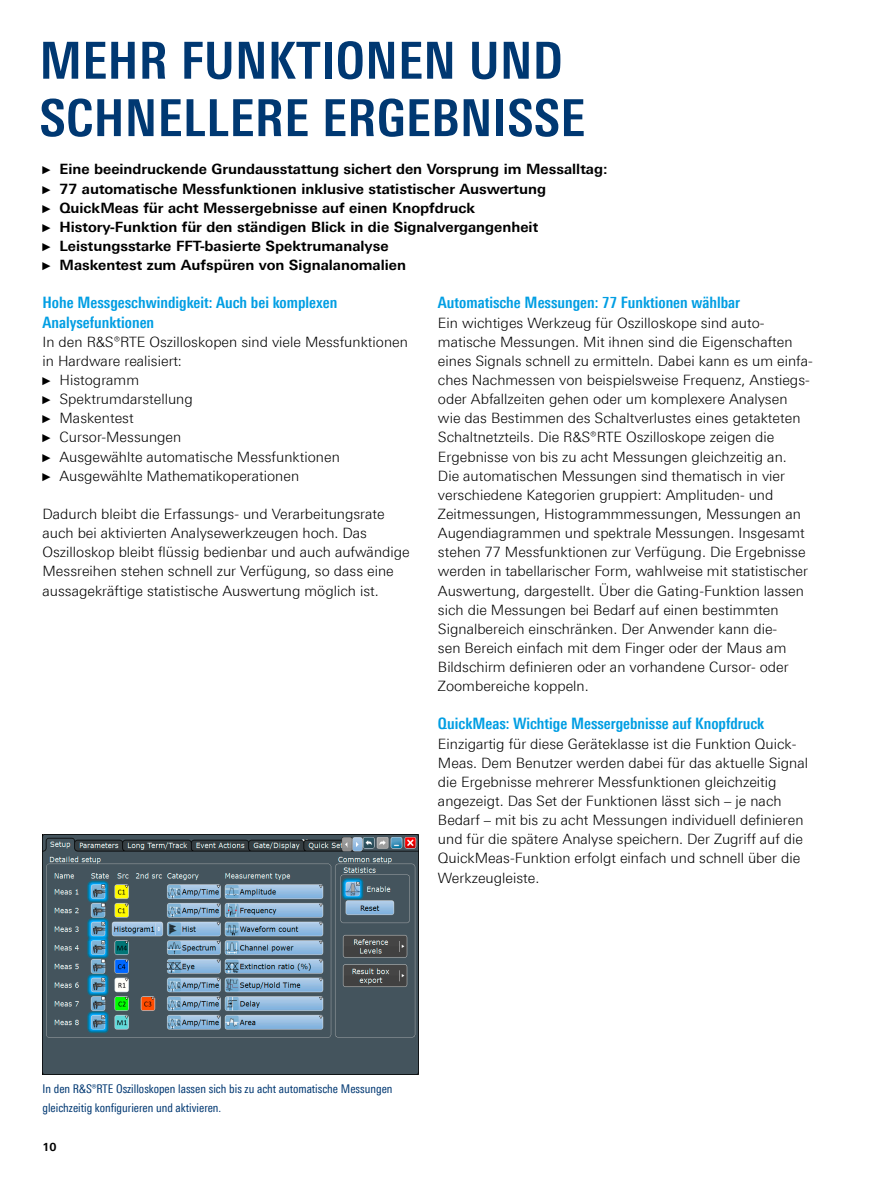
<style>
.page{position:relative;width:893px;height:1191px;background:#fff}
.page>*{position:absolute;margin:0;border:0;box-sizing:border-box;transform-origin:0 0}
.Seiten_Headline_34Pt{font:700 51px/57.4px "Linotype Univers 620 Cn";letter-spacing:.01em;color:#003872}
.Absatzfett_cyan{font:700 15.75px/19.2px "Linotype Univers 620 Cn";color:#009ee3}
.Haupttext_ohne_Absta{font:300 14.25px/19.2px "Linotype Univers 330";color:#000}
.t1{font:700 14.25px "Linotype Univers 630";color:#000}
.Haupttext{font:300 14.25px/19.2px "Linotype Univers 330";color:#000}
.Bildunterschrift{font:12px/19.2px "Linotype Univers 420 Cn";color:#003872}
.t2{font:700 11.25px "Linotype Univers 630";color:#000}
.s1{font-family:"Arial Narrow";font-weight:400;font-size:11.4px}
</style>
<div class="page">
<img style="left:43px;top:834px;width:376px;height:240px">
<p class="Seiten_Headline_34Pt" style="left:40px;top:31px;width:547px">MEHR FUNKTIONEN UND<br>SCHNELLERE ERGEBNISSE</p>
<p class="t1" style="left:43px;top:161px;width:566px"><span class="s1">►</span> Eine beeindruckende Grundausstattung sichert den Vorsprung im Messalltag:</p>
<p class="t1" style="left:43px;top:180px;width:505px"><span class="s1">►</span> 77 automatische Messfunktionen inklusive statistischer Auswertung</p>
<p class="t1" style="left:43px;top:199px;width:434px"><span class="s1">►</span> QuickMeas für acht Messergebnisse auf einen Knopfdruck</p>
<p class="t1" style="left:43px;top:218px;width:497px"><span class="s1">►</span> History-Funktion für den ständigen Blick in die Signalvergangenheit</p>
<p class="t1" style="left:43px;top:237px;width:348px"><span class="s1">►</span> Leistungsstarke FFT-basierte Spektrumanalyse</p>
<p class="t1" style="left:43px;top:256px;width:365px"><span class="s1">►</span> Maskentest zum Aufspüren von Signalanomalien</p>
<p class="Absatzfett_cyan" style="left:43px;top:293px;width:296px">Hohe Messgeschwindigkeit: Auch bei komplexen<br>Analysefunktionen</p>
<p class="Haupttext_ohne_Absta" style="left:43px;top:332px;width:367px">In den R&amp;S®RTE Oszilloskopen sind viele Messfunktionen in Hardware realisiert:</p>
<p class="Haupttext_ohne_Absta" style="left:43px;top:370px;width:98px"><span class="s1">►</span> Histogramm</p>
<p class="Haupttext_ohne_Absta" style="left:43px;top:389px;width:152px"><span class="s1">►</span> Spektrumdarstellung</p>
<p class="Haupttext_ohne_Absta" style="left:43px;top:408px;width:93px"><span class="s1">►</span> Maskentest</p>
<p class="Haupttext_ohne_Absta" style="left:43px;top:427px;width:140px"><span class="s1">►</span> Cursor-Messungen</p>
<p class="Haupttext_ohne_Absta" style="left:43px;top:447px;width:299px"><span class="s1">►</span> Ausgewählte automatische Messfunktionen</p>
<p class="Haupttext_ohne_Absta" style="left:43px;top:466px;width:258px"><span class="s1">►</span> Ausgewählte Mathematikoperationen</p>
<p class="Haupttext" style="left:43px;top:504px;width:369px">Dadurch bleibt die Erfassungs- und Verarbeitungsrate auch bei aktivierten Analysewerkzeugen hoch. Das Oszilloskop bleibt flüssig bedienbar und auch aufwändige Messreihen stehen schnell zur Verfügung, so dass eine aussagekräftige statistische Auswertung möglich ist.</p>
<p class="Absatzfett_cyan" style="left:438px;top:293px;width:304px">Automatische Messungen: 77 Funktionen wählbar</p>
<p class="Haupttext_ohne_Absta" style="left:438px;top:313px;width:376px">Ein wichtiges Werkzeug für Oszilloskope sind auto&shy;matische Messungen. Mit ihnen sind die Eigenschaften eines Signals schnell zu ermitteln. Dabei kann es um einfa&shy;ches Nachmessen von beispielsweise Frequenz, Anstiegs&shy;oder Abfallzeiten gehen oder um komplexere Analysen wie das Bestimmen des Schaltverlustes eines getakteten Schaltnetzteils. Die R&amp;S®RTE Oszilloskope zeigen die Ergebnisse von bis zu acht Messungen gleichzeitig an.<br>Die automatischen Messungen sind thematisch in vier verschiedene Kategorien gruppiert: Amplituden- und Zeitmessungen, Histogrammmessungen, Messungen an Augendiagrammen und spektrale Messungen. Insgesamt stehen 77 Messfunktionen zur Verfügung. Die Ergebnisse werden in tabellarischer Form, wahlweise mit statistischer Auswertung, dargestellt. Über die Gating-Funktion lassen sich die Messungen bei Bedarf auf einen bestimmten Signalbereich einschränken. Der Anwender kann die-<br>sen Bereich einfach mit dem Finger oder der Maus am Bildschirm definieren oder an vorhandene Cursor- oder Zoombereiche koppeln.</p>
<p class="Absatzfett_cyan" style="left:438px;top:714px;width:328px">QuickMeas: Wichtige Messergebnisse auf Knopfdruck</p>
<p class="Haupttext_ohne_Absta" style="left:438px;top:734px;width:372px">Einzigartig für diese Geräteklasse ist die Funktion Quick-Meas. Dem Benutzer werden dabei für das aktuelle Signal die Ergebnisse mehrerer Messfunktionen gleichzeitig angezeigt. Das Set der Funktionen lässt sich – je nach Bedarf – mit bis zu acht Messungen individuell definieren und für die spätere Analyse speichern. Der Zugriff auf die QuickMeas-Funktion erfolgt einfach und schnell über die Werkzeugleiste.</p>
<p class="Bildunterschrift" style="left:43px;top:1079px;width:352px">In den R&amp;S®RTE Oszilloskopen lassen sich bis zu acht automatische Messungen gleichzeitig konfigurieren und aktivieren.</p>
<p class="t2" style="left:43px;top:1139px;width:16px">10</p>
</div>
